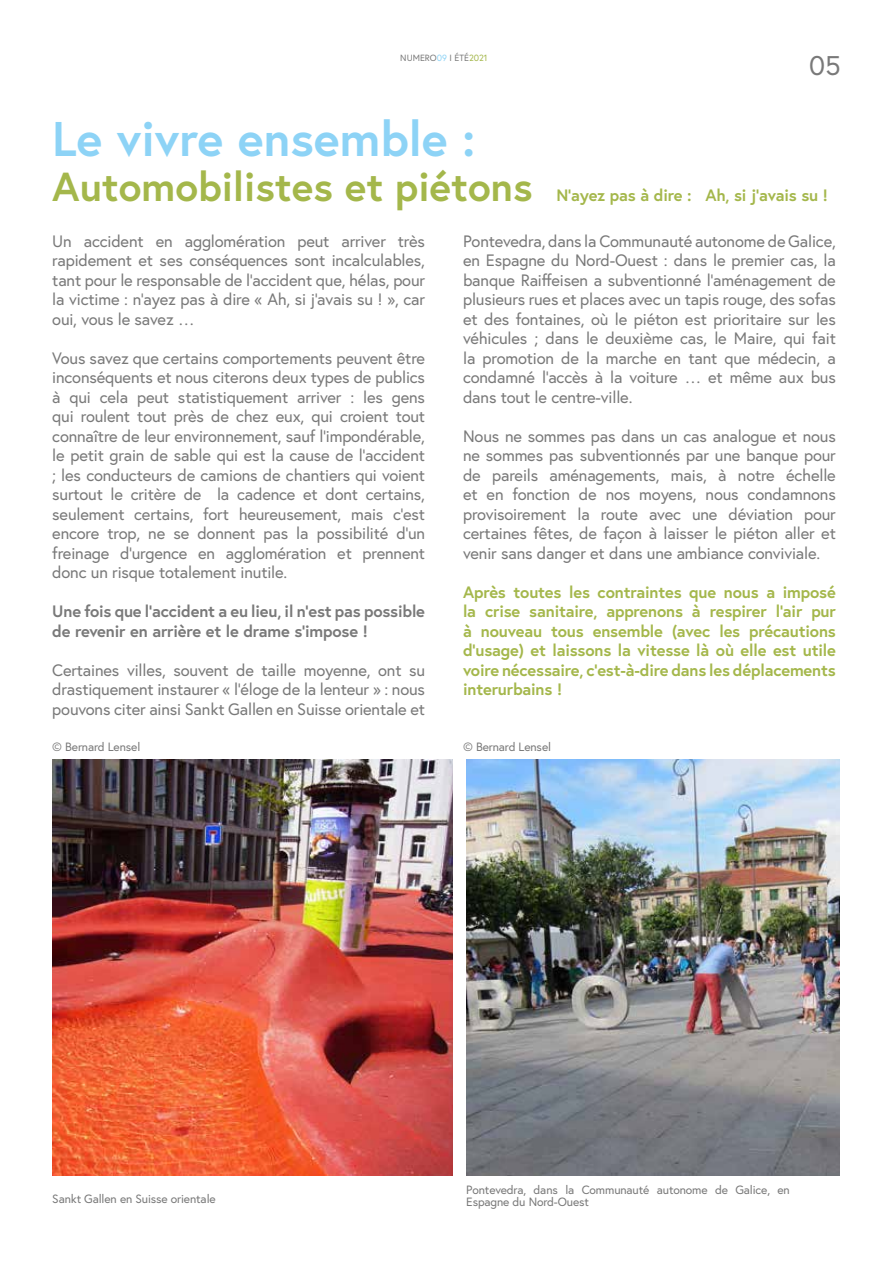
<style>
.page{position:relative;width:893px;height:1263px;background:#fff}
.page>*{position:absolute;margin:0;border:0;box-sizing:border-box;transform-origin:0 0}
.t1{font:700 48.6px "Europa";color:#8dd3f6}
.t2{font:700 40.5px "Europa";color:#a4b74b}
.t3{font:27px "Europa";color:#797979}
.t4{font:16.5px/19.5px "Europa";letter-spacing:-.01em;color:#797979;text-align:justify}
.t5{font:700 16.5px/19.5px "Europa";letter-spacing:-.01em;color:#a4b74b;text-align:justify}
.t6{font:700 16.5px/19.5px "Europa";letter-spacing:-.01em;color:#797979}
.t7{font:12px/12px "Europa";letter-spacing:-.01em;color:#797979}
.t8{font:9px "Europa";color:#797979}
.s1{color:#8dd3f6}
.s2{color:#a4b74b}
</style>
<div class="page">
<img style="left:466px;top:759px;width:373px;height:416px">
<img style="left:52px;top:759px;width:401px;height:416px">
<p class="t8" style="left:400px;top:52px;width:89px">NUMERO<span class="s1">09</span> I ÉTÉ<span class="s2">2021</span></p>
<h3 class="t3" style="left:809px;top:48px;width:33px">05</h3>
<h1 class="t1" style="left:52px;top:105px;width:425px">Le vivre ensemble :</h1>
<h2 class="t2" style="left:52px;top:159px;width:482px">Automobilistes et piétons</h2>
<p class="t5" style="left:556px;top:185px;width:273px">N’ayez pas à dire : Ah, si j’avais su !</p>
<p class="t4" style="left:52px;top:231px;width:374px">Un accident en agglomération peut arriver très rapidement et ses conséquences sont incalculables, tant pour le responsable de l’accident que, hélas, pour la victime : n’ayez pas à dire « Ah, si j’avais su ! », car oui, vous le savez …</p>
<p class="t4" style="left:52px;top:348px;width:374px">Vous savez que certains comportements peuvent être inconséquents et nous citerons deux types de publics à qui cela peut statistiquement arriver : les gens qui roulent tout près de chez eux, qui croient tout connaître de leur environnement, sauf l’impondérable, le petit grain de sable qui est la cause de l’accident ; les conducteurs de camions de chantiers qui voient surtout le critère de la cadence et dont certains, seulement certains, fort heureusement, mais c’est encore trop, ne se donnent pas la possibilité d’un freinage d’urgence en agglomération et prennent donc un risque totalement inutile.</p>
<p class="t6" style="left:52px;top:601px;width:374px">Une fois que l’accident a eu lieu, il n’est pas possible de revenir en arrière et le drame s’impose !</p>
<p class="t4" style="left:52px;top:660px;width:374px">Certaines villes, souvent de taille moyenne, ont su drastiquement instaurer « l’éloge de la lenteur » : nous pouvons citer ainsi Sankt Gallen en Suisse orientale et</p>
<p class="t4" style="left:463px;top:231px;width:374px">Pontevedra, dans la Communauté autonome de Galice, en Espagne du Nord-Ouest : dans le premier cas, la banque Raiffeisen a subventionné l’aménagement de plusieurs rues et places avec un tapis rouge, des sofas et des fontaines, où le piéton est prioritaire sur les véhicules ; dans le deuxième cas, le Maire, qui fait la promotion de la marche en tant que médecin, a condamné l’accès à la voiture … et même aux bus dans tout le centre-ville.</p>
<p class="t4" style="left:463px;top:426px;width:374px">Nous ne sommes pas dans un cas analogue et nous ne sommes pas subventionnés par une banque pour de pareils aménagements, mais, à notre échelle et en fonction de nos moyens, nous condamnons provisoirement la route avec une déviation pour certaines fêtes, de façon à laisser le piéton aller et venir sans danger et dans une ambiance conviviale.</p>
<p class="t5" style="left:463px;top:582px;width:374px">Après toutes les contraintes que nous a imposé la crise sanitaire, apprenons à respirer l’air pur à nouveau tous ensemble (avec les précautions d’usage) et laissons la vitesse là où elle est utile voire nécessaire, c’est-à-dire dans les déplacements interurbains !</p>
<p class="t7" style="left:52px;top:741px;width:90px">© Bernard Lensel</p>
<p class="t7" style="left:463px;top:741px;width:90px">© Bernard Lensel</p>
<p class="t7" style="left:52px;top:1192px;width:165px">Sankt Gallen en Suisse orientale</p>
<p class="t7" style="left:466px;top:1183px;width:325px">Pontevedra, dans la Communauté autonome de Galice, en<br>Espagne du Nord-Ouest</p>
</div>
